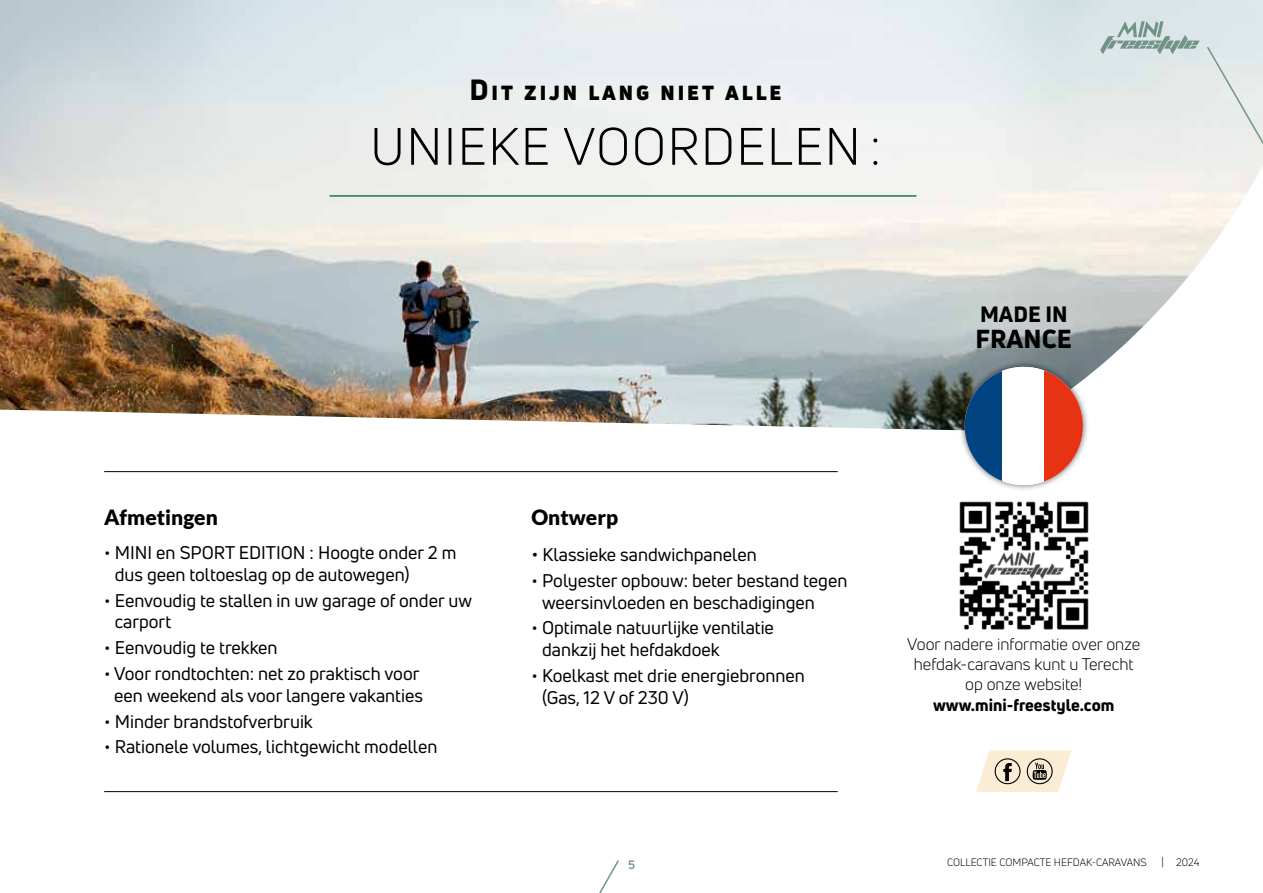
<style>
.page{position:relative;width:1263px;height:893px;background:#fff}
.page>*{position:absolute;margin:0;border:0;box-sizing:border-box;transform-origin:0 0}
.t1{font:51.45px "Uni Neue";letter-spacing:.025em;color:#000}
.t2{font:800 25.5px "Uni Neue";color:#000}
.t3{font:800 21.75px "Uni Neue";color:#000}
.t4{font:900 21px "Lato";color:#000}
.t5{font:900 20.1px "Uni Neue";letter-spacing:.145em;color:#000}
.t6{font:18px/21.6px "Uni Neue";color:#000}
.t7{font:16.5px/19.8px "Uni Neue";color:#000;text-align:center}
.t8{font:800 16.5px "Uni Neue";color:#000}
.t9{font:700 12px "Uni Neue";color:#719487}
.t10{font:10.5px "Uni Neue";color:#000}
.s1{font-weight:800;font-size:28.65px}
.s2{font-size:19.5px}
</style>
<div class="page">
<img style="left:0;top:0;width:1263px;height:431px">
<hr style="left:330px;top:195px;width:586px;height:2px;background:#1f705e">
<svg style="left:976px;top:751px;width:95px;height:41px;background:#e2d7c5"></svg>
<hr style="left:104px;top:471px;width:734px;height:1px;background:#000">
<hr style="left:104px;top:791px;width:734px;height:1px;background:#000">
<div style="left:958px;top:360px;width:131px;height:131px;background:#000;opacity:.6"></div>
<svg style="left:965px;top:367px;width:38px;height:118px;background:#3c6991"></svg>
<div style="left:1003px;top:367px;width:42px;height:118px;background:#fff"></div>
<svg style="left:1045px;top:367px;width:38px;height:118px;background:#d8614d"></svg>
<svg style="left:1100px;top:21px;width:99px;height:33px;background:#b8cac7"></svg>
<svg style="left:1205px;top:45px;width:58px;height:136px;background:#e5eae8"></svg>
<svg style="left:599px;top:860px;width:20px;height:33px"></svg>
<img style="left:959px;top:501px;width:130px;height:129px">
<p class="t5" style="left:469px;top:78px;width:313px"><span class="s1">D</span>IT ZIJN LANG NIET ALLE</p>
<h1 class="t1" style="left:370px;top:116px;width:512px">UNIEKE VOORDELEN :</h1>
<p class="t3" style="left:980px;top:300px;width:89px">MADE IN</p>
<h2 class="t2" style="left:976px;top:321px;width:98px">FRANCE</h2>
<p class="t4" style="left:104px;top:505px;width:115px">Afmetingen</p>
<p class="t6" style="left:115px;top:542px;width:343px;text-indent:-11px">• MINI en SPORT EDITION : Hoogte onder 2 m dus geen toltoeslag op de autowegen)</p>
<p class="t6" style="left:115px;top:589px;width:359px;text-indent:-11px">• Eenvoudig te stallen in uw garage of onder uw carport</p>
<p class="t6" style="left:104px;top:637px;width:175px">• Eenvoudig te trekken</p>
<p class="t6" style="left:104px;top:663px;width:320px;text-align:center">• Voor rondtochten: net zo praktisch voor een weekend als voor langere vakanties</p>
<p class="t6" style="left:104px;top:710px;width:210px">• Minder brandstofverbruik</p>
<p class="t6" style="left:104px;top:736px;width:335px">• Rationele volumes, lichtgewicht modellen</p>
<p class="t4" style="left:531px;top:505px;width:88px">Ontwerp</p>
<p class="t6" style="left:531px;top:544px;width:227px"><span class="s2">•</span> Klassieke sandwichpanelen</p>
<p class="t6" style="left:542px;top:570px;width:307px;text-indent:-11px">• Polyester opbouw: beter bestand tegen weersinvloeden en beschadigingen</p>
<p class="t6" style="left:542px;top:617px;width:233px;text-indent:-11px">• Optimale natuurlijke ventilatie dankzij het hefdakdoek</p>
<p class="t6" style="left:542px;top:664px;width:264px;text-indent:-11px">• Koelkast met drie energiebronnen (Gas, 12 V of 230 V)</p>
<p class="t7" style="left:907px;top:634px;width:234px">Voor nadere informatie over onze hefdak-caravans kunt u Terecht op onze website!</p>
<p class="t8" style="left:933px;top:693px;width:183px">www.mini-freestyle.com</p>
<p class="t9" style="left:628px;top:857px;width:8px">5</p>
<p class="t10" style="left:947px;top:856px;width:201px">COLLECTIE COMPACTE HEFDAK-CARAVANS</p>
<p class="t10" style="left:1161px;top:856px;width:39px">| 2024</p>
</div>
